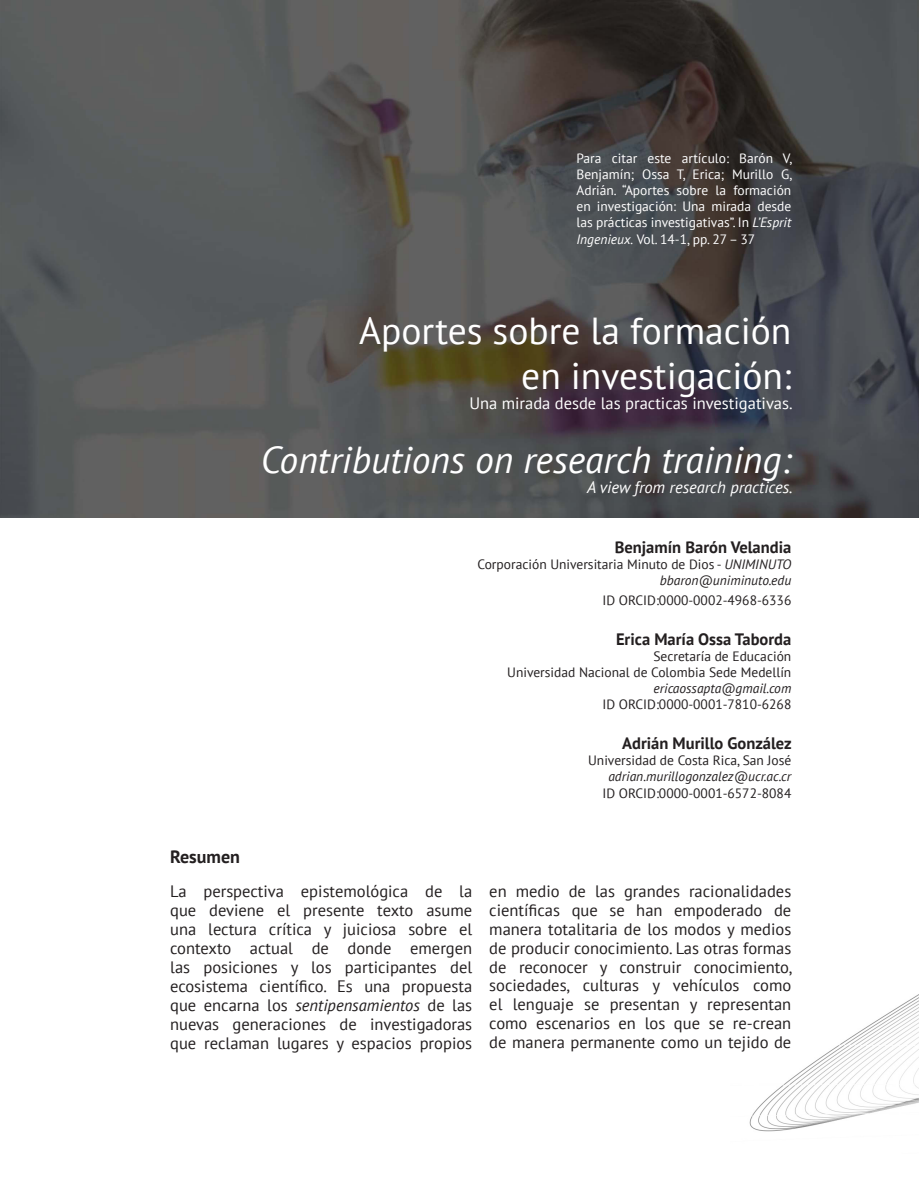
<style>
.page{position:relative;width:919px;height:1191px;background:#fff}
.page>*{position:absolute;margin:0;border:0;box-sizing:border-box;transform-origin:0 0}
.t1{font:37.5px "PT Sans";color:#fff}
.t2{font:italic 37.5px "PT Sans";color:#fff}
.t3{font:700 18px "PT Sans";color:#231f20}
.t4{font:16.5px/19px "PT Sans";color:#231f20;text-align:justify}
.t5{font:700 16.5px "PT Sans";color:#231f20}
.t6{font:16.5px "PT Sans";color:#fff}
.t7{font:italic 16.5px "PT Sans";color:#fff}
.t8{font:13.5px "PT Sans";color:#231f20}
.t9{font:13.5px/16.2px "PT Sans";color:#fff;text-align:justify}
.t10{font:italic 13.5px "PT Sans";color:#231f20}
.s1{font-style:italic}
</style>
<div class="page">
<img style="left:749px;top:994px;width:169px;height:138px">
<img style="left:0;top:0;width:918px;height:517px">
<p class="t9" style="left:576px;top:149px;width:217px">Para citar este artículo: Barón V, Benjamín; Ossa T, Erica; Murillo G, Adrián. “Aportes sobre la formación en investigación: Una mirada desde las prácticas investigativas”. In <span class="s1">L’Esprit Ingenieux.</span> Vol. 14-1, pp. 27 – 37</p>
<p class="t1" style="left:359px;top:306px;width:433px">Aportes sobre la formación</p>
<p class="t1" style="left:521px;top:351px;width:271px">en investigación:</p>
<p class="t6" style="left:469px;top:392px;width:325px">Una mirada desde las practicas investigativas.</p>
<p class="t2" style="left:261px;top:436px;width:532px">Contributions on research training:</p>
<p class="t7" style="left:587px;top:477px;width:207px">A view from research practices.</p>
<p class="t5" style="left:614px;top:536px;width:178px">Benjamín Barón Velandia</p>
<p class="t8" style="left:477px;top:555px;width:315px">Corporación Universitaria Minuto de Dios - <span class="s1">UNIMINUTO</span></p>
<p class="t10" style="left:659px;top:572px;width:133px">bbaron@uniminuto.edu</p>
<p class="t8" style="left:602px;top:591px;width:190px">ID ORCID:0000-0002-4968-6336</p>
<p class="t5" style="left:616px;top:628px;width:177px">Erica María Ossa Taborda</p>
<p class="t8" style="left:653px;top:647px;width:139px">Secretaría de Educación</p>
<p class="t8" style="left:507px;top:663px;width:285px">Universidad Nacional de Colombia Sede Medellín</p>
<p class="t10" style="left:653px;top:680px;width:139px">ericaossapta@gmail.com</p>
<p class="t8" style="left:602px;top:696px;width:190px">ID ORCID:0000-0001-7810-6268</p>
<p class="t5" style="left:622px;top:732px;width:171px">Adrián Murillo González</p>
<p class="t8" style="left:588px;top:752px;width:205px">Universidad de Costa Rica, San José</p>
<p class="t10" style="left:608px;top:768px;width:184px">adrian.murillogonzalez@ucr.ac.cr</p>
<p class="t8" style="left:602px;top:784px;width:190px">ID ORCID:0000-0001-6572-8084</p>
<p class="t3" style="left:170px;top:844px;width:71px">Resumen</p>
<p class="t4" style="left:170px;top:881px;width:303px">La perspectiva epistemológica de la que deviene el presente texto asume una lectura crítica y juiciosa sobre el contexto actual de donde emergen las posiciones y los participantes del ecosistema científico. Es una propuesta que encarna los <span class="s1">sentipensamientos</span> de las nuevas generaciones de investigadoras que reclaman lugares y espacios propios</p>
<p class="t4" style="left:489px;top:881px;width:305px">en medio de las grandes racionalidades científicas que se han empoderado de manera totalitaria de los modos y medios de producir conocimiento. Las otras formas de reconocer y construir conocimiento, sociedades, culturas y vehículos como el lenguaje se presentan y representan como escenarios en los que se re-crean de manera permanente como un tejido de</p>
</div>
